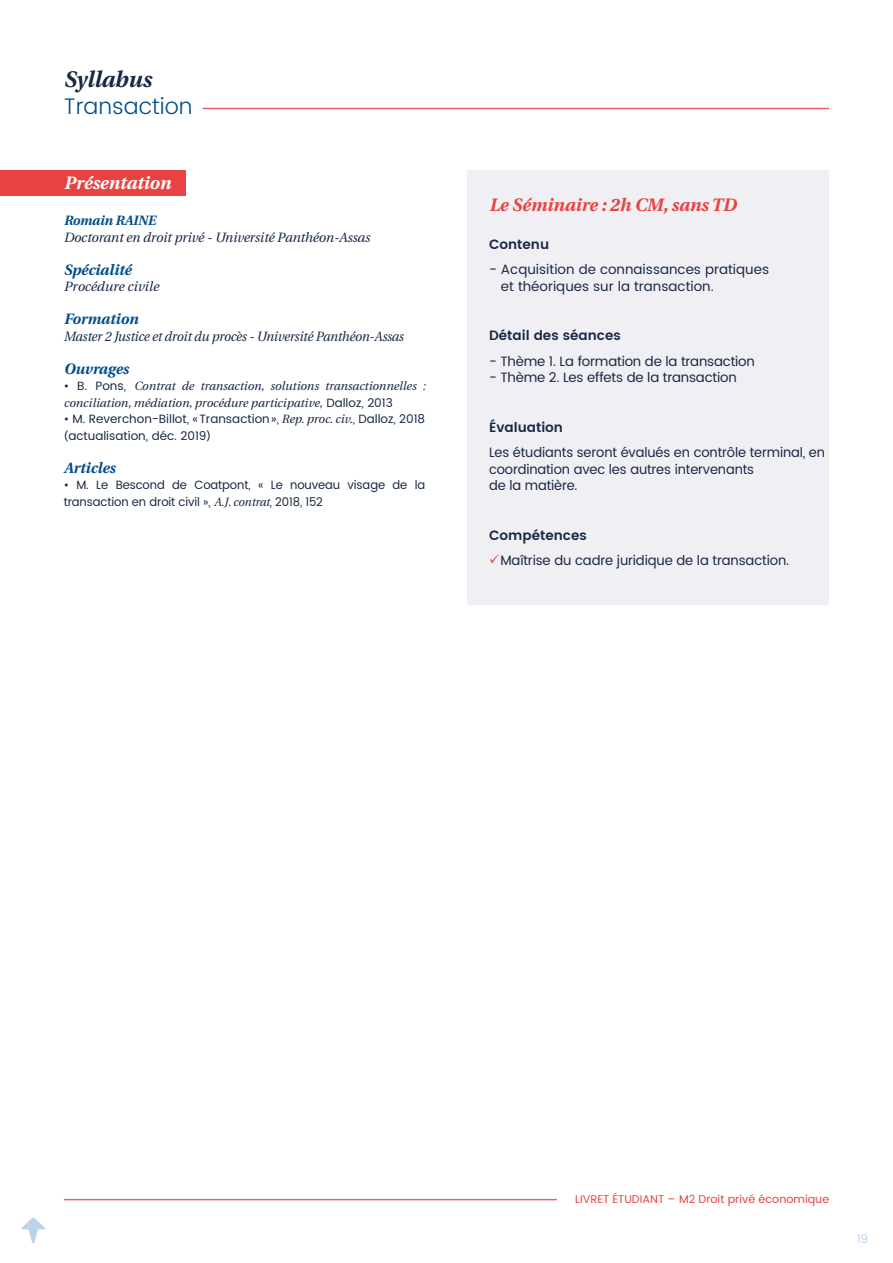
<style>
.page{position:relative;width:893px;height:1263px;background:#fff}
.page>*{position:absolute;margin:0;border:0;box-sizing:border-box;transform-origin:0 0}
.t1{font:300 22.5px "UA Poppins Texte";color:#004d8c}
.t2{font:italic 500 22.5px "UA Poppins Texte";color:#192845}
.t3{font:italic 500 18px "UA Poppins Texte";color:#e84242}
.t4{font:italic 500 18px "UA Poppins Texte";color:#fff}
.t5{font:italic 600 15px "UA Poppins Texte";color:#004d8c}
.t6{font:13.5px/16.5px "UA Poppins Texte";letter-spacing:-.01em;color:#192845}
.t7{font:italic 13.5px "UA Poppins Texte";letter-spacing:-.015em;color:#192845}
.t8{font:italic 13.5px "UA Poppins Texte";letter-spacing:-.015em;color:#192845;scale:.95 1}
.t9{font:600 13.5px "UA Poppins Texte";color:#192845}
.t10{font:italic 600 13.5px "UA Poppins Texte";letter-spacing:-.01em;color:#004d8c}
.t11{font:12px/16.5px "UA Poppins Texte";letter-spacing:-.01em;color:#192845}
.t12{font:italic 12px/16.5px "UA Poppins Texte";color:#192845}
.t13{font:12px "UA Poppins Texte";color:#bdd4e8}
.t14{font:11.25px "UA Poppins Texte";color:#e84242}
.s1{font-style:normal}
.s2{font-style:italic}
.s3{color:#e84242}
</style>
<div class="page">
<svg style="left:21px;top:1217px;width:24px;height:26px"></svg>
<hr style="left:203px;top:108px;width:625px;height:1px;background:#ec5f65">
<hr style="left:65px;top:1199px;width:491px;height:1px;background:#ec5f65">
<div style="left:468px;top:170px;width:361px;height:435px;background:#f0eff3"></div>
<div style="left:0;top:170px;width:185px;height:26px;background:#e84242"></div>
<h1 class="t2" style="left:64px;top:62px;width:89px">Syllabus</h1>
<h1 class="t1" style="left:64px;top:90px;width:130px">Transaction</h1>
<h2 class="t4" style="left:64px;top:168px;width:109px">Présentation</h2>
<p class="t10" style="left:64px;top:210px;width:94px">Romain RAINE</p>
<p class="t7" style="left:64px;top:227px;width:308px">Doctorant en droit privé - Université Panthéon-Assas</p>
<p class="t5" style="left:64px;top:258px;width:69px">Spécialité</p>
<p class="t7" style="left:64px;top:276px;width:97px">Procédure civile</p>
<p class="t5" style="left:64px;top:307px;width:76px">Formation</p>
<p class="t8" style="left:64px;top:326px;width:359px">Master 2 Justice et droit du procès - Université Panthéon-Assas</p>
<p class="t5" style="left:64px;top:357px;width:66px">Ouvrages</p>
<p class="t12" style="left:64px;top:377px;width:363px"><span class="s1">• B. Pons,</span> Contrat de transaction, solutions transactionnelles : conciliation, médiation, procédure participative, <span class="s1">Dalloz, 2013</span></p>
<p class="t11" style="left:64px;top:411px;width:363px">• M. Reverchon-Billot, «Transaction», <span class="s2">Rep. proc. civ.</span>, Dalloz, 2018 (actualisation, déc. 2019)</p>
<p class="t5" style="left:64px;top:456px;width:53px">Articles</p>
<p class="t11" style="left:64px;top:477px;width:363px">• M. Le Bescond de Coatpont, « Le nouveau visage de la transaction en droit civil », <span class="s2">A.J. contrat</span>, 2018, 152</p>
<h2 class="t3" style="left:489px;top:190px;width:249px">Le Séminaire : 2h CM, sans TD</h2>
<p class="t9" style="left:489px;top:234px;width:62px">Contenu</p>
<p class="t6" style="left:501px;top:262px;width:270px;text-indent:-12px">- Acquisition de connaissances pratiques et théoriques sur la transaction.</p>
<p class="t9" style="left:489px;top:325px;width:133px">Détail des séances</p>
<p class="t6" style="left:489px;top:353px;width:267px">- Thème 1. La formation de la transaction</p>
<p class="t6" style="left:489px;top:370px;width:249px">- Thème 2. Les effets de la transaction</p>
<p class="t9" style="left:489px;top:417px;width:76px">Évaluation</p>
<p class="t6" style="left:489px;top:445px;width:337px">Les étudiants seront évalués en contrôle terminal, en coordination avec les autres intervenants<br>de la matière.</p>
<p class="t9" style="left:489px;top:525px;width:99px">Compétences</p>
<p class="t6" style="left:489px;top:553px;width:302px"><span class="s3">✓</span>Maîtrise du cadre juridique de la transaction.</p>
<p class="t14" style="left:575px;top:1191px;width:255px">LIVRET ÉTUDIANT – M2 Droit privé économique</p>
<p class="t13" style="left:857px;top:1230px;width:13px">19</p>
</div>
